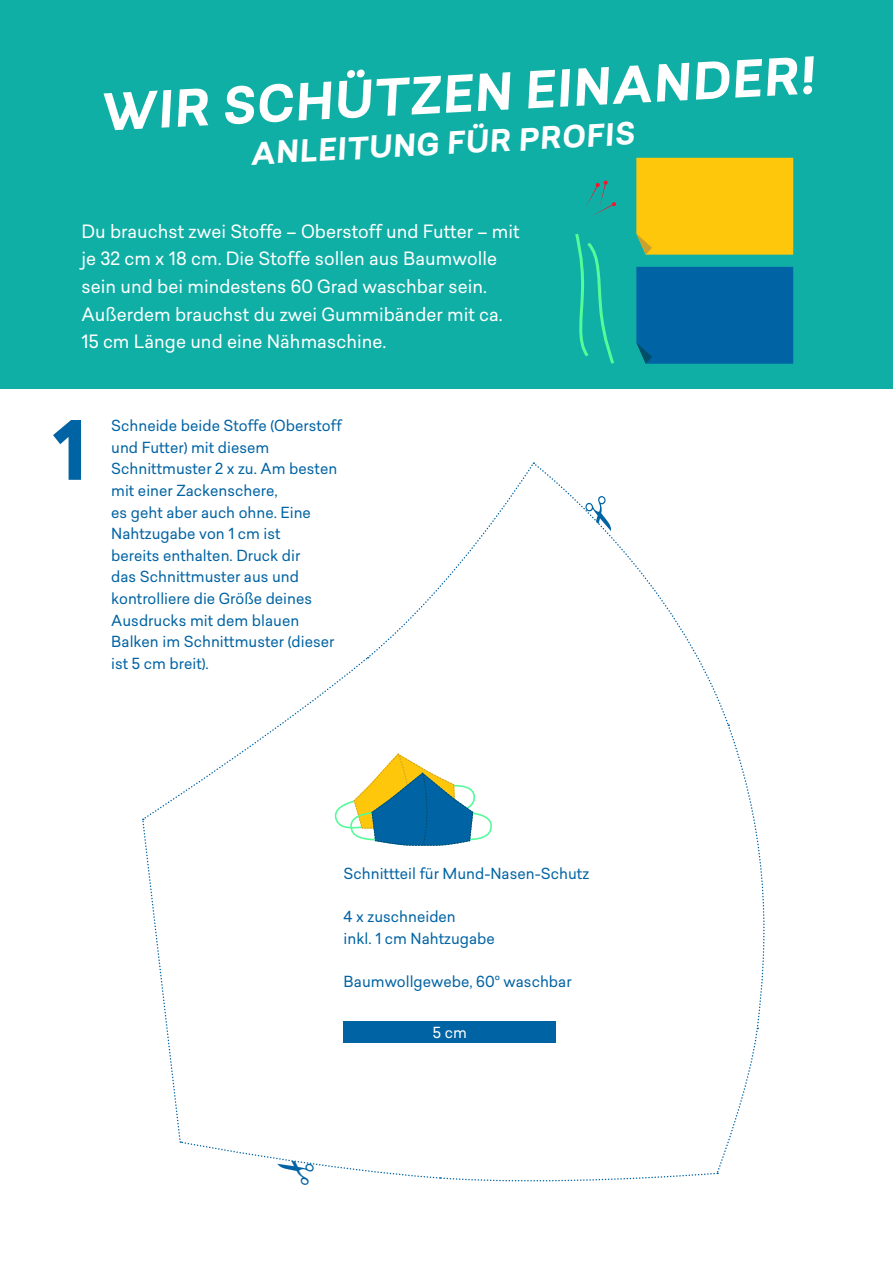
<style>
.page{position:relative;width:893px;height:1263px;background:#10afa6}
.page>*{position:absolute;margin:0;border:0;box-sizing:border-box;transform-origin:0 0}
.t1{font:700 79.95px "Sarine";color:#0063a3}
.t2{font:700 49.65px "Sarine";color:#fff}
.t3{font:700 30px "Sarine";color:#fff}
.t4{font:18px/27.6px "Sarine";color:#fff}
.t5{font:15px/21.6px "Sarine";color:#0063a3}
.t6{font:15px "Sarine";color:#fff}
</style>
<div class="page">
<svg style="left:575px;top:233px;width:39px;height:131px"></svg>
<svg style="left:586px;top:180px;width:30px;height:36px"></svg>
<div style="left:636px;top:158px;width:157px;height:97px;background:#fec70c"></div>
<div style="left:636px;top:267px;width:157px;height:97px;background:#0063a3"></div>
<div style="left:0;top:389px;width:893px;height:874px;background:#fff"></div>
<svg style="left:142px;top:462px;width:623px;height:720px"></svg>
<h2 class="t2" style="left:98px;top:77px;width:717px;rotate:-3deg">WIR SCHÜTZEN EINANDER!</h2>
<h3 class="t3" style="left:249px;top:132px;width:386px;rotate:-3deg">ANLEITUNG FÜR PROFIS</h3>
<p class="t4" style="left:81px;top:217px;width:440px">Du brauchst zwei Stoffe – Oberstoff und Futter – mit je 32 cm x 18 cm. Die Stoffe sollen aus Baumwolle sein und bei mindestens 60 Grad waschbar sein.<br>Außerdem brauchst du zwei Gummibänder mit ca.<br>15 cm Länge und eine Nähmaschine.</p>
<h1 class="t1" style="left:52px;top:393px;width:37px">1</h1>
<p class="t5" style="left:111px;top:415px;width:232px">Schneide beide Stoffe (Oberstoff und Futter) mit diesem<br>Schnittmuster 2 x zu. Am besten mit einer Zackenschere,<br>es geht aber auch ohne. Eine<br>Nahtzugabe von 1 cm ist<br>bereits enthalten. Druck dir<br>das Schnittmuster aus und kontrolliere die Größe deines<br>Ausdrucks mit dem blauen<br>Balken im Schnittmuster (dieser ist 5 cm breit).</p>
<p class="t5" style="left:344px;top:862px;width:247px">Schnittteil für Mund-Nasen-Schutz</p>
<p class="t5" style="left:344px;top:905px;width:153px">4 x zuschneiden<br>inkl. 1 cm Nahtzugabe</p>
<p class="t5" style="left:344px;top:970px;width:230px">Baumwollgewebe, 60° waschbar</p>
<p class="t6" style="left:433px;top:1022px;width:36px">5 cm</p>
</div>
